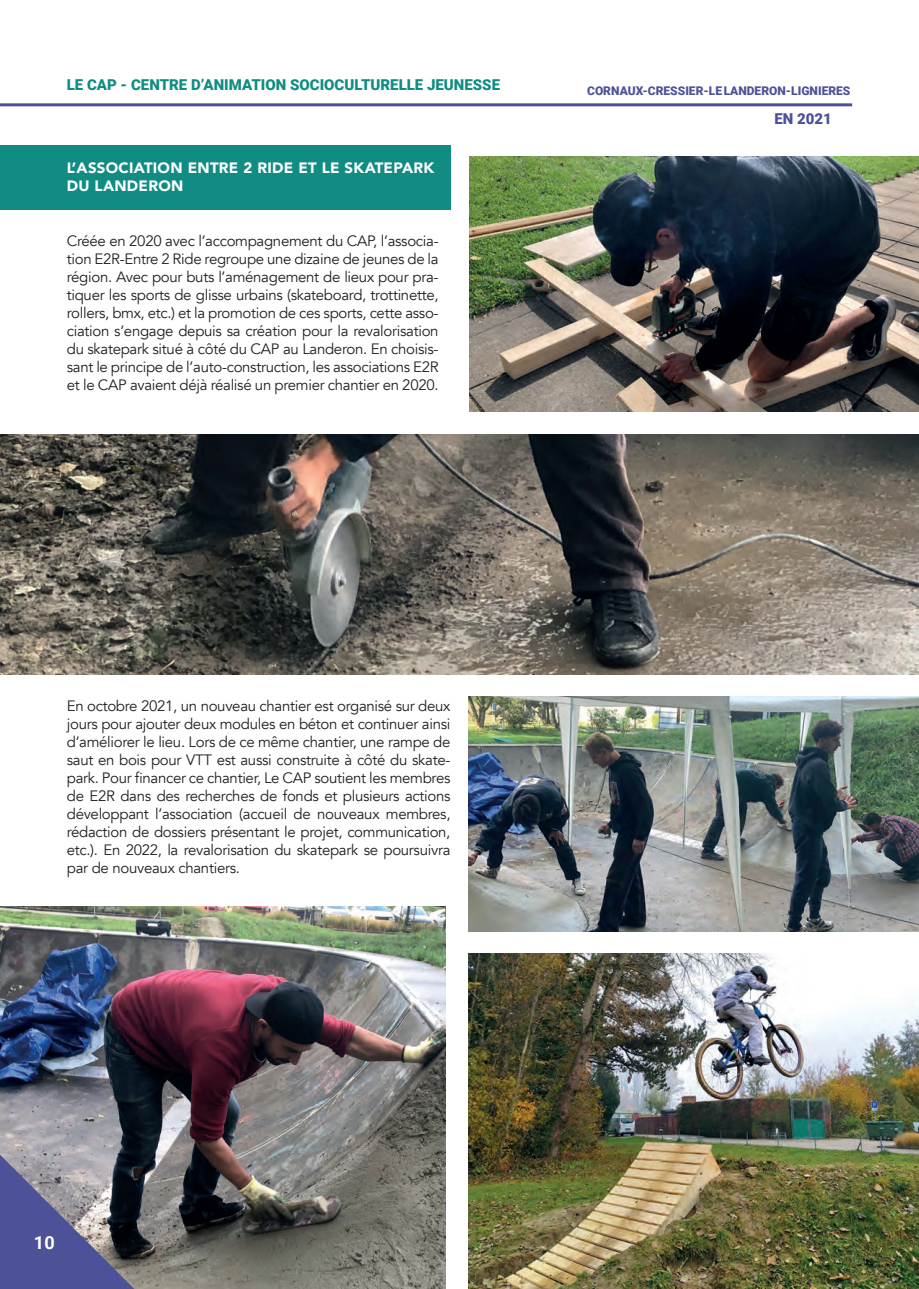
<style>
.page{position:relative;width:919px;height:1289px;background:#fff}
.page>*{position:absolute;margin:0;border:0;box-sizing:border-box;transform-origin:0 0}
.t1{font:700 18px "Roboto";color:#fff}
.t2{font:15px/18px "Avenir";letter-spacing:-.02em;color:#231f20;text-align:justify}
.t3{font:900 15px "Roboto";color:#108c83}
.t4{font:900 15px/18px "Avenir";letter-spacing:.02em;color:#fff}
.t5{font:900 15px "Roboto";color:#4d5197}
.t6{font:900 12px "Roboto";color:#4d5197}
</style>
<div class="page">
<hr style="left:0;top:103px;width:852px;height:3px;background:#4d5197">
<img style="left:0;top:434px;width:918px;height:241px">
<img style="left:0;top:906px;width:445px;height:382px">
<svg style="left:0;top:1154px;width:134px;height:134px;background:#68698d"></svg>
<div style="left:0;top:145px;width:450px;height:65px;background:#108c83"></div>
<img style="left:468px;top:696px;width:450px;height:235px">
<img style="left:469px;top:156px;width:449px;height:255px">
<img style="left:468px;top:953px;width:450px;height:335px">
<p class="t3" style="left:67px;top:75px;width:435px">LE CAP - CENTRE D’ANIMATION SOCIOCULTURELLE JEUNESSE</p>
<p class="t4" style="left:67px;top:159px;width:369px">L’ASSOCIATION ENTRE 2 RIDE ET LE SKATEPARK<br>DU LANDERON</p>
<p class="t2" style="left:67px;top:231px;width:373px">Créée en 2020 avec l’accompagnement du CAP, l’associa&shy;tion E2R-Entre 2 Ride regroupe une dizaine de jeunes de la région. Avec pour buts l’aménagement de lieux pour pra&shy;tiquer les sports de glisse urbains (skateboard, trottinette, rollers, bmx, etc.) et la promotion de ces sports, cette asso&shy;ciation s’engage depuis sa création pour la revalorisation du skatepark situé à côté du CAP au Landeron. En choisis&shy;sant le principe de l’auto-construction, les associations E2R et le CAP avaient déjà réalisé un premier chantier en 2020.</p>
<p class="t6" style="left:587px;top:82px;width:265px">CORNAUX-CRESSIER-LE LANDERON-LIGNIERES</p>
<p class="t5" style="left:774px;top:108px;width:59px">EN 2021</p>
<p class="t2" style="left:67px;top:697px;width:385px">En octobre 2021, un nouveau chantier est organisé sur deux jours pour ajouter deux modules en béton et continuer ainsi d’améliorer le lieu. Lors de ce même chantier, une rampe de saut en bois pour VTT est aussi construite à côté du skate&shy;park. Pour financer ce chantier, Le CAP soutient les membres de E2R dans des recherches de fonds et plusieurs actions développant l’association (accueil de nouveaux membres, rédaction de dossiers présentant le projet, communication, etc.). En 2022, la revalorisation du skatepark se poursuivra par de nouveaux chantiers.</p>
<p class="t1" style="left:34px;top:1230px;width:22px">10</p>
</div>
